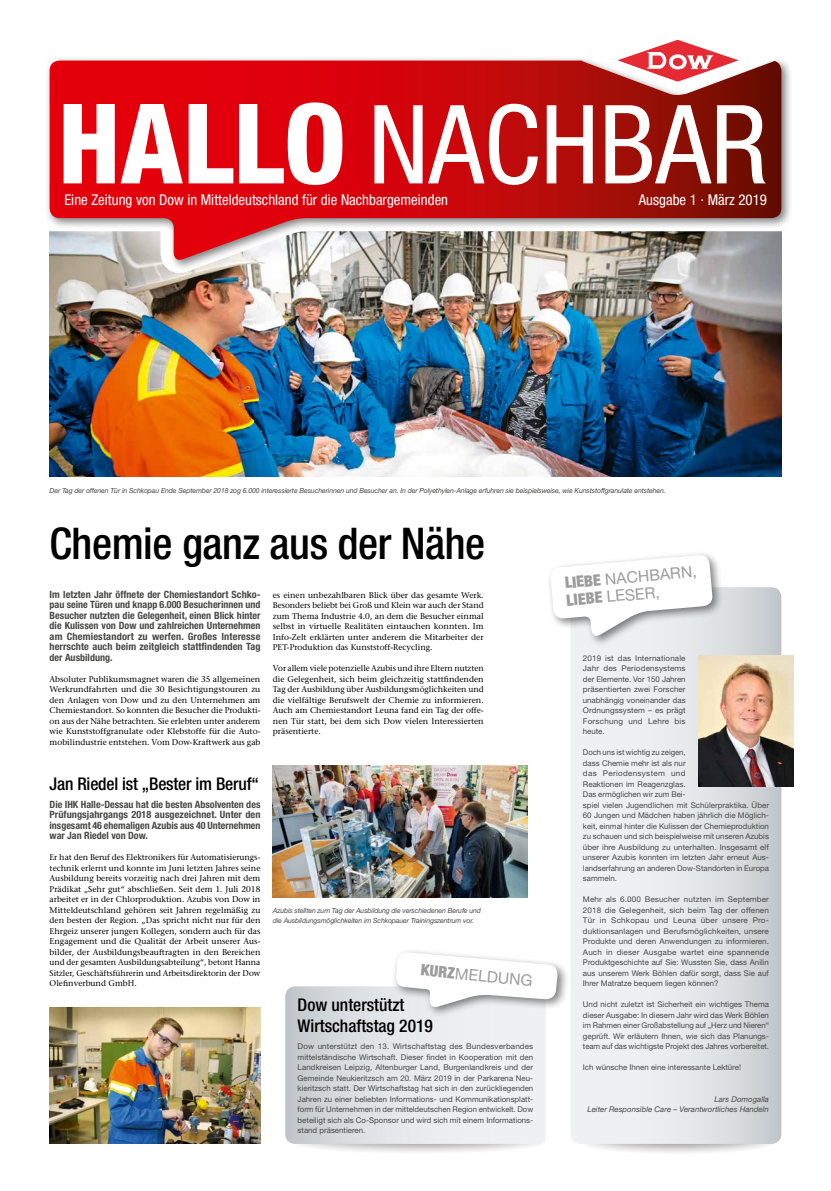
<style>
.page{position:relative;width:831px;height:1191px;background:#fff}
.page>*{position:absolute;margin:0;border:0;box-sizing:border-box;transform-origin:0 0}
.t1{font:condensed 109.38px "Helvetica Neue";color:#fff}
.t2{font:500 condensed 43.75px "Helvetica Neue";letter-spacing:-.01em;color:#000}
.t3{font:500 condensed 17.5px/21px "Helvetica Neue";color:#000}
.t4{font:15.75px/17.5px "Helvetica Neue";color:#9c9c9d}
.t5{font:condensed 14.88px "Helvetica Neue";color:#fff}
.t6{font:700 condensed 10.06px/10.5px "Helvetica Neue";color:#484847;text-align:justify}
.t7{font:8.31px/10.5px "Stone Serif";color:#000;text-align:justify}
.t8{font:7.88px/10.5px "Helvetica Neue";color:#484847;text-align:justify}
.t9{font:italic 7.88px/10.5px "Helvetica Neue";color:#484847;text-align:right}
.t10{font:italic 7px/10.5px "Helvetica Neue";letter-spacing:-.015em;color:#484847}
.s1{font-weight:800;font-size:111.12px}
.s2{font-weight:900;font-stretch:condensed}
</style>
<div class="page">
<img style="left:50px;top:279px;width:731px;height:198px">
<svg style="left:299px;top:1144px;width:240px;height:8px"></svg>
<svg style="left:586px;top:1144px;width:184px;height:9px"></svg>
<svg style="left:571px;top:587px;width:210px;height:557px;background:#e3e6e8"></svg>
<div style="left:546px;top:550px;width:178px;height:97px;background:#000;opacity:.5"></div>
<svg style="left:550px;top:554px;width:163px;height:85px"></svg>
<svg style="left:49px;top:39px;width:733px;height:240px"></svg>
<div style="left:45px;top:56px;width:748px;height:215px;background:#000;opacity:.5"></div>
<svg style="left:50px;top:61px;width:731px;height:201px;background:#c22e2f"></svg>
<img style="left:50px;top:1007px;width:210px;height:137px">
<svg style="left:285px;top:986px;width:261px;height:158px;background:#e0e3e5"></svg>
<div style="left:391px;top:947px;width:178px;height:71px;background:#000;opacity:.5"></div>
<svg style="left:395px;top:951px;width:163px;height:58px"></svg>
<img style="left:273px;top:766px;width:254px;height:131px">
<img style="left:698px;top:655px;width:96px;height:132px">
<h1 class="t1" style="left:58px;top:81px;width:711px"><span class="s1">HALLO</span> NACHBAR</h1>
<h3 class="t5" style="left:64px;top:191px;width:385px">Eine Zeitung von Dow in Mitteldeutschland für die Nachbargemeinden</h3>
<h3 class="t5" style="left:639px;top:191px;width:130px">Ausgabe 1 · März 2019</h3>
<p class="t10" style="left:50px;top:485px;width:618px">Der Tag der offenen Tür in Schkopau Ende September 2018 zog 6.000 interessierte Besucherinnen und Besucher an. In der Polyethylen-Anlage erfuhren sie beispielsweise, wie Kunststoffgranulate entstehen.</p>
<h2 class="t2" style="left:50px;top:517px;width:437px">Chemie ganz aus der Nähe</h2>
<p class="t6" style="left:50px;top:589px;width:212px">Im letzten Jahr öffnete der Chemiestandort Schko&shy;pau seine Türen und knapp 6.000 Besucherinnen und Besucher nutzten die Gelegenheit, einen Blick hinter die Kulissen von Dow und zahlreichen Unternehmen am Chemiestandort zu werfen. Großes Interesse herrschte auch beim zeitgleich stattfindenden Tag der Ausbildung.</p>
<p class="t7" style="left:50px;top:673px;width:212px">Absoluter Publikumsmagnet waren die 35 allgemeinen Werkrundfahrten und die 30 Besichtigungstouren zu den Anlagen von Dow und zu den Unternehmen am Chemiestandort. So konnten die Besucher die Produkti&shy;on aus der Nähe betrachten. Sie erlebten unter anderem wie Kunststoffgranulate oder Klebstoffe für die Auto&shy;mobilindustrie entstehen. Vom Dow-Kraftwerk aus gab</p>
<p class="t7" style="left:273px;top:589px;width:212px">es einen unbezahlbaren Blick über das gesamte Werk.<br>Besonders beliebt bei Groß und Klein war auch der Stand zum Thema Industrie 4.0, an dem die Besucher einmal selbst in virtuelle Realitäten eintauchen konnten. Im Info-Zelt erklärten unter anderem die Mitarbeiter der PET-Produktion das Kunststoff-Recycling.</p>
<p class="t7" style="left:273px;top:663px;width:212px">Vor allem viele potenzielle Azubis und ihre Eltern nutzten die Gelegenheit, sich beim gleichzeitig stattfindenden Tag der Ausbildung über Ausbildungsmöglichkeiten und die vielfältige Berufswelt der Chemie zu informieren.<br>Auch am Chemiestandort Leuna fand ein Tag der offe&shy;nen Tür statt, bei dem sich Dow vielen Interessierten präsentierte.</p>
<h3 class="t3" style="left:50px;top:773px;width:211px">Jan Riedel ist „Bester im Beruf“</h3>
<p class="t6" style="left:50px;top:799px;width:212px">Die IHK Halle-Dessau hat die besten Absolventen des Prüfungsjahrgangs 2018 ausgezeichnet. Unter den insgesamt 46 ehemaligen Azubis aus 40 Unternehmen war Jan Riedel von Dow.</p>
<p class="t7" style="left:50px;top:852px;width:212px">Er hat den Beruf des Elektronikers für Automatisierungs&shy;technik erlernt und konnte im Juni letzten Jahres seine Ausbildung bereits vorzeitig nach drei Jahren mit dem Prädikat „Sehr gut“ abschließen. Seit dem 1. Juli 2018 arbeitet er in der Chlorproduktion. Azubis von Dow in Mitteldeutschland gehören seit Jahren regelmäßig zu den besten der Region. „Das spricht nicht nur für den Ehrgeiz unserer jungen Kollegen, sondern auch für das Engagement und die Qualität der Arbeit unserer Aus&shy;bilder, der Ausbildungsbeauftragten in den Bereichen und der gesamten Ausbildungsabteilung“, betont Hanna Sitzler, Geschäftsführerin und Arbeitsdirektorin der Dow Olefinverbund GmbH.</p>
<p class="t10" style="left:273px;top:905px;width:210px">Azubis stellten zum Tag der Ausbildung die verschiedenen Berufe und die Ausbildungsmöglichkeiten im Schkopauer Trainingszentrum vor.</p>
<h3 class="t4" style="left:422px;top:961px;width:114px;rotate:5deg"><span class="s2">KURZ</span>MELDUNG</h3>
<h3 class="t3" style="left:298px;top:993px;width:137px">Dow unterstützt<br>Wirtschaftstag 2019</h3>
<p class="t8" style="left:298px;top:1041px;width:237px">Dow unterstützt den 13. Wirtschaftstag des Bundesverbandes mittelständische Wirtschaft. Dieser findet in Kooperation mit den Landkreisen Leipzig, Altenburger Land, Burgenlandkreis und der Gemeinde Neukieritzsch am 20. März 2019 in der Parkarena Neu&shy;kieritzsch statt. Der Wirtschaftstag hat sich in den zurückliegenden Jahren zu einer beliebten Informations- und Kommunikationsplatt&shy;form für Unternehmen in der mitteldeutschen Region entwickelt. Dow beteiligt sich als Co-Sponsor und wird sich mit einem Informations&shy;stand präsentieren.</p>
<h3 class="t4" style="left:564px;top:573px;width:134px;rotate:-5deg"><span class="s2">LIEBE</span> NACHBARN,<br><span class="s2">LIEBE</span> LESER,</h3>
<p class="t8" style="left:583px;top:652px;width:104px">2019 ist das Internationale Jahr des Periodensystems der Elemente. Vor 150 Jahren präsentierten zwei Forscher unabhängig voneinander das Ordnungssystem – es prägt Forschung und Lehre bis heute.</p>
<p class="t8" style="left:583px;top:747px;width:188px;text-align:left">Doch uns ist wichtig zu zeigen,<br>dass Chemie mehr ist als nur<br>das Periodensystem und<br>Reaktionen im Reagenzglas.<br>Das ermöglichen wir zum Bei-<br>spiel vielen Jugendlichen mit Schülerpraktika. Über 60 Jungen und Mädchen haben jährlich die Möglich&shy;keit, einmal hinter die Kulissen der Chemieproduktion zu schauen und sich beispielweise mit unseren Azubis über ihre Ausbildung zu unterhalten. Insgesamt elf unserer Azubis konnten im letzten Jahr erneut Aus&shy;landserfahrung an anderen Dow-Standorten in Europa sammeln.</p>
<p class="t8" style="left:583px;top:894px;width:188px">Mehr als 6.000 Besucher nutzten im September 2018 die Gelegenheit, sich beim Tag der offenen Tür in Schkopau und Leuna über unsere Pro&shy;duktionsanlagen und Berufsmöglichkeiten, unsere Produkte und deren Anwendungen zu informieren.<br>Auch in dieser Ausgabe wartet eine spannende Produktgeschichte auf Sie: Wussten Sie, dass Anilin aus unserem Werk Böhlen dafür sorgt, dass Sie auf Ihrer Matratze bequem liegen können?</p>
<p class="t8" style="left:583px;top:999px;width:188px">Und nicht zuletzt ist Sicherheit ein wichtiges Thema dieser Ausgabe: In diesem Jahr wird das Werk Böhlen im Rahmen einer Großabstellung auf „Herz und Nieren“ geprüft. Wir erläutern Ihnen, wie sich das Planungs&shy;team auf das wichtigste Projekt des Jahres vorbereitet.</p>
<p class="t8" style="left:583px;top:1062px;width:160px">Ich wünsche Ihnen eine interessante Lektüre!</p>
<p class="t9" style="left:587px;top:1093px;width:183px">Lars Domogalla<br>Leiter Responsible Care – Verantwortliches Handeln</p>
</div>
